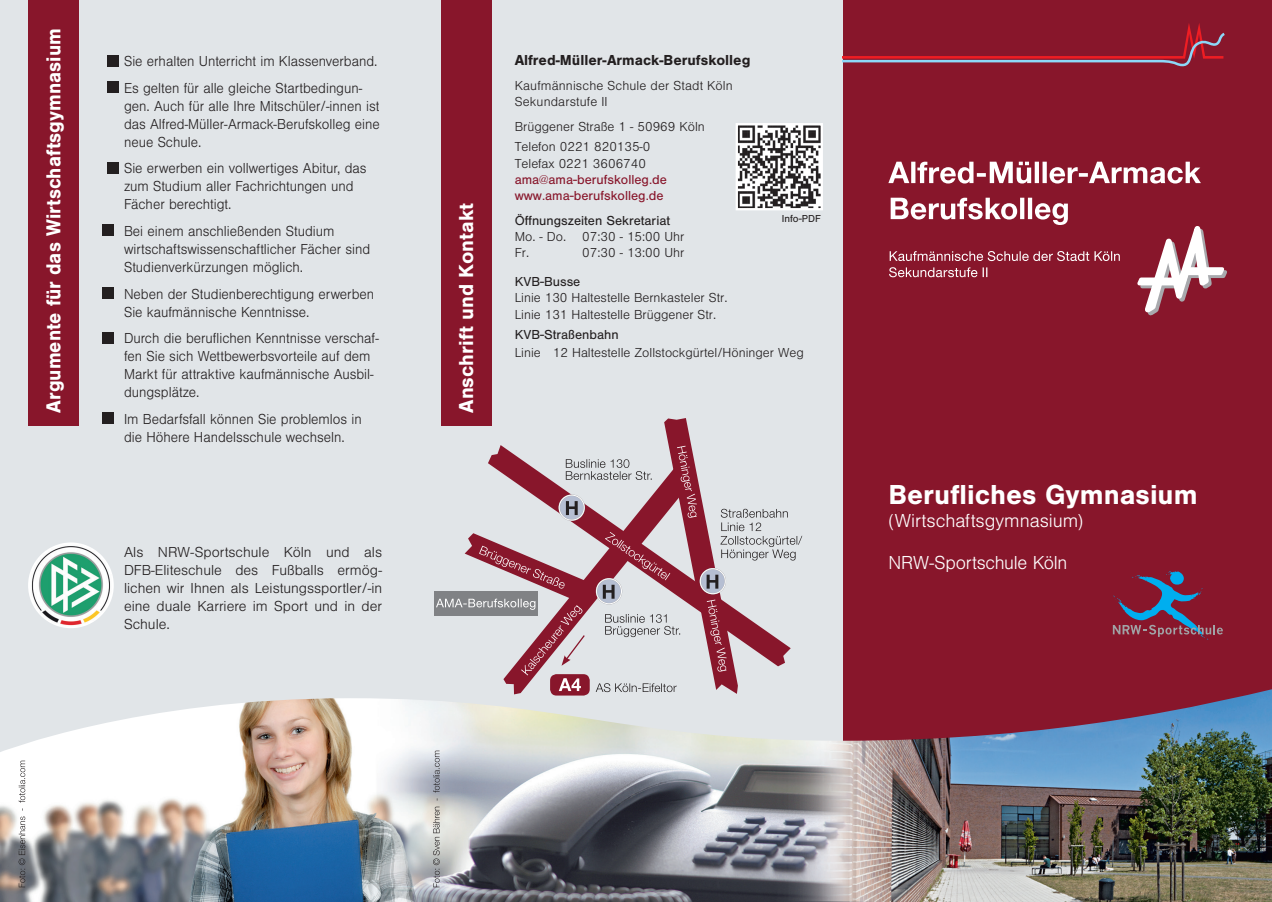
<style>
.page{position:relative;width:1272px;height:902px;background:#fff}
.page>*{position:absolute;margin:0;border:0;box-sizing:border-box;transform-origin:0 0}
.t1{font:700 28.5px "Nimbus San";color:#fff}
.t2{font:700 21px "Nimbus San";color:#fff;scale:.95 1}
.t3{font:700 21px "Nimbus San";color:#fff}
.t4{font:300 19.5px/42.6px "Nimbus San";letter-spacing:-.005em;color:#fff}
.t5{font:300 15px/18px "Nimbus San";color:#231f20;scale:.95 1}
.t6{font:300 15px/18px "Nimbus San";color:#231f20;text-align:justify}
.t7{font:700 15px "Nimbus San";color:#231f20}
.t8{font:300 13.5px/16.2px "Nimbus San";color:#231f20}
.t9{font:13.5px "Nimbus San";color:#231f20}
.t10{font:13.5px/16.2px "Nimbus San";color:#88162b}
.t11{font:10.5px "Nimbus San";color:#231f20}
</style>
<div class="page">
<div style="left:838px;top:0;width:433px;height:901px;background:#88162b"></div>
<div style="left:0;top:0;width:842px;height:901px;background:#e1e5e8"></div>
<svg style="left:1137px;top:226px;width:89px;height:89px"></svg>
<svg style="left:1112px;top:571px;width:110px;height:69px"></svg>
<img style="left:28px;top:542px;width:86px;height:86px;border-radius:43px">
<img style="left:0;top:689px;width:1271px;height:212px">
<svg style="left:433px;top:750px;width:6px;height:137px"></svg>
<svg style="left:19px;top:760px;width:6px;height:127px"></svg>
<div style="left:550px;top:674px;width:39px;height:21px;background:#88162b;border-radius:6px"></div>
<svg style="left:436px;top:418px;width:366px;height:276px"></svg>
<div style="left:107px;top:55px;width:11px;height:11px;background:#231f20"></div>
<div style="left:107px;top:82px;width:11px;height:11px;background:#231f20"></div>
<div style="left:107px;top:162px;width:11px;height:11px;background:#231f20"></div>
<div style="left:103px;top:225px;width:11px;height:11px;background:#231f20"></div>
<div style="left:103px;top:287px;width:11px;height:11px;background:#231f20"></div>
<div style="left:103px;top:332px;width:11px;height:11px;background:#231f20"></div>
<div style="left:103px;top:412px;width:11px;height:11px;background:#231f20"></div>
<svg style="left:889px;top:267px;width:98px;height:10px"></svg>
<svg style="left:889px;top:251px;width:230px;height:10px"></svg>
<svg style="left:890px;top:198px;width:177px;height:27px"></svg>
<svg style="left:888px;top:162px;width:312px;height:21px"></svg>
<svg style="left:842px;top:23px;width:382px;height:43px"></svg>
<img style="left:738px;top:126px;width:82px;height:81px">
<div style="left:735px;top:123px;width:88px;height:87px;border:2px solid #fff"></div>
<div style="left:28px;top:0;width:51px;height:425px;background:#88162b"></div>
<div style="left:441px;top:0;width:50px;height:425px;background:#88162b"></div>
<h2 class="t2" style="left:42px;top:412px;width:406px;rotate:-90deg">Argumente für das Wirtschaftsgymnasium</h2>
<p class="t5" style="left:124px;top:49px;width:268px;line-height:26.5px">Sie erhalten Unterricht im Klassenverband.<br>Es gelten für alle gleiche Startbedingun-</p>
<p class="t5" style="left:124px;top:97px;width:271px;text-align:justify">gen. Auch für alle Ihre Mitschüler/-innen ist das Alfred-Müller-Armack-Berufskolleg eine neue Schule.</p>
<p class="t5" style="left:124px;top:160px;width:257px">Sie erwerben ein vollwertiges Abitur, das zum Studium aller Fachrichtungen und<br>Fächer berechtigt.</p>
<p class="t5" style="left:124px;top:222px;width:261px">Bei einem anschließenden Studium wirtschaftswissenschaftlicher Fächer sind<br>Studienverkürzungen möglich.</p>
<p class="t5" style="left:124px;top:285px;width:265px">Neben der Studienberechtigung erwerben<br>Sie kaufmännische Kenntnisse.</p>
<p class="t5" style="left:124px;top:329px;width:270px">Durch die beruflichen Kenntnisse verschaf&shy;fen Sie sich Wettbewerbsvorteile auf dem Markt für attraktive kaufmännische Ausbil&shy;dungsplätze.</p>
<p class="t5" style="left:124px;top:410px;width:252px">Im Bedarfsfall können Sie problemlos in die Höhere Handelsschule wechseln.</p>
<p class="t6" style="left:124px;top:543px;width:260px">Als NRW-Sportschule Köln und als DFB-Eliteschule des Fußballs ermög&shy;lichen wir Ihnen als Leistungssportler/-in eine duale Karriere im Sport und in der Schule.</p>
<h2 class="t3" style="left:454px;top:412px;width:211px;rotate:-90deg">Anschrift und Kontakt</h2>
<p class="t7" style="left:514px;top:52px;width:237px">Alfred-Müller-Armack-Berufskolleg</p>
<p class="t8" style="left:514px;top:78px;width:219px">Kaufmännische Schule der Stadt Köln<br>Sekundarstufe II</p>
<p class="t8" style="left:514px;top:117px;width:191px;line-height:20.4px">Brüggener Straße 1 - 50969 Köln<br>Telefon 0221 820135-0</p>
<p class="t8" style="left:514px;top:155px;width:133px">Telefax 0221 3606740</p>
<p class="t10" style="left:514px;top:171px;width:154px">ama@ama-berufskolleg.de www.ama-berufskolleg.de</p>
<p class="t9" style="left:514px;top:213px;width:157px">Öffnungszeiten Sekretariat</p>
<p class="t8" style="left:514px;top:229px;width:171px">Mo. - Do. 07:30 - 15:00 Uhr<br>Fr.</p>
<p class="t8" style="left:582px;top:245px;width:104px">07:30 - 13:00 Uhr</p>
<p class="t11" style="left:782px;top:213px;width:40px">Info-PDF</p>
<p class="t9" style="left:514px;top:274px;width:67px">KVB-Busse</p>
<p class="t8" style="left:514px;top:290px;width:214px">Linie 130 Haltestelle Bernkasteler Str.<br>Linie 131 Haltestelle Brüggener Str.</p>
<p class="t9" style="left:514px;top:327px;width:105px">KVB-Straßenbahn</p>
<p class="t8" style="left:514px;top:345px;width:290px">Linie 12 Haltestelle Zollstockgürtel/Höninger Weg</p>
<h1 class="t1" style="left:888px;top:478px;width:310px">Berufliches Gymnasium</h1>
<h3 class="t4" style="left:888px;top:499px;width:196px">(Wirtschaftsgymnasium)<br>NRW-Sportschule Köln</h3>
</div>
